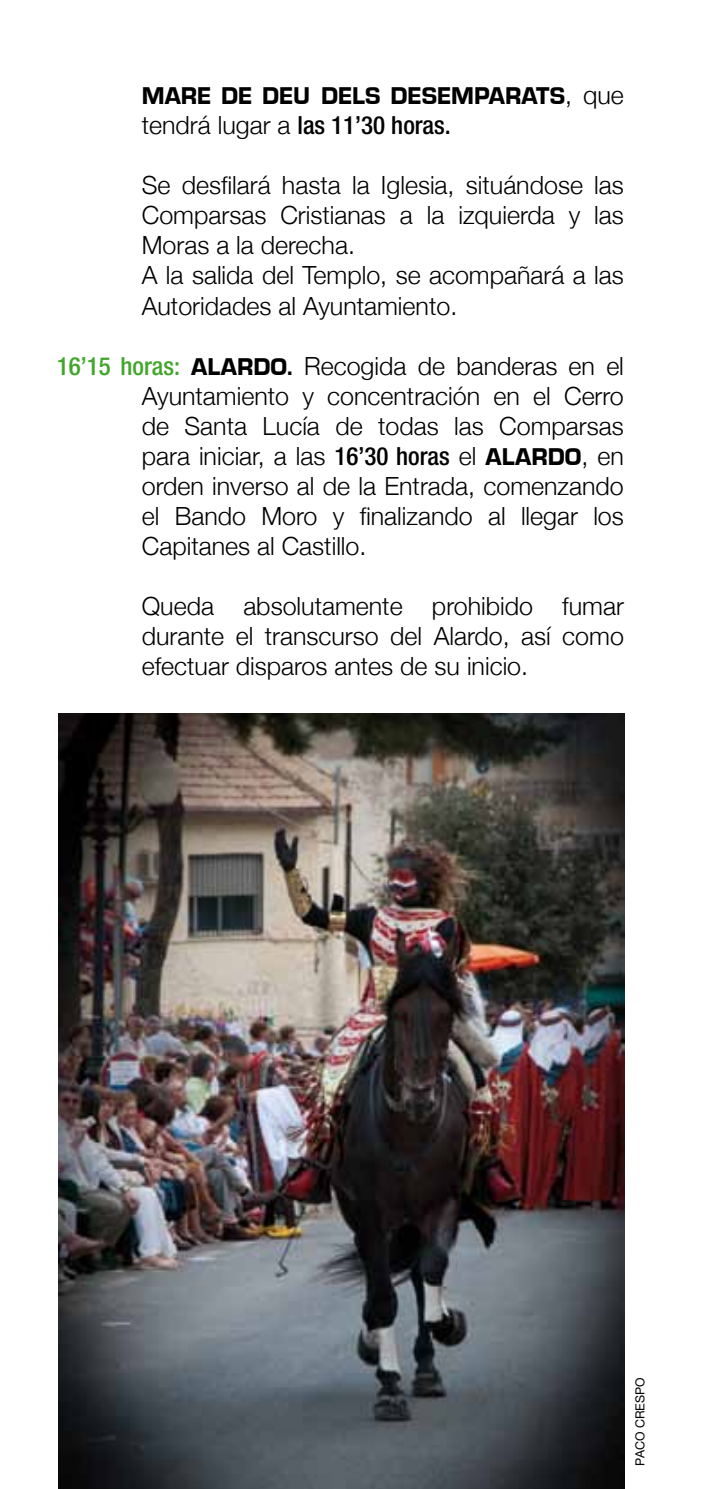
<style>
.page{position:relative;width:709px;height:1489px;background:#fff}
.page>*{position:absolute;margin:0;border:0;box-sizing:border-box;transform-origin:0 0}
.t1{font:300 25px/30px "Helvetica Neue";color:#000;text-align:justify}
.t2{font:25px "Eurostile T Heav";color:#000}
.t3{font:500 condensed 25px "Helvetica Neue";color:#000}
.t4{font:12.5px "Helvetica Neue";color:#000}
.s1{font-family:"Helvetica Neue";font-weight:300}
.s2{font-weight:300;font-stretch:normal}
.s3{font-weight:500;font-stretch:condensed;color:#41a62b}
.s4{font-family:"Eurostile T Heav";font-weight:400}
.s5{font-weight:500;font-stretch:condensed}
</style>
<div class="page">
<img style="left:58px;top:713px;width:566px;height:775px">
<p class="t2" style="left:142px;top:82px;width:483px">MARE DE DEU DELS DESEMPARATS<span class="s1">, que</span></p>
<p class="t3" style="left:142px;top:111px;width:310px"><span class="s2">tendrá lugar a</span> las 11’30 horas.</p>
<p class="t1" style="left:142px;top:170px;width:483px;text-align:left">Se desfilará hasta la Iglesia, situándose las Comparsas Cristianas a la izquierda y las Moras a la derecha.<br>A la salida del Templo, se acompañará a las Autoridades al Ayuntamiento.</p>
<p class="t1" style="left:142px;top:350px;width:483px;text-indent:-85px"><span class="s3">16’15 horas:</span> <span class="s4">ALARDO.</span> Recogida de banderas en el Ayuntamiento y concentración en el Cerro de Santa Lucía de todas las Comparsas para iniciar, a las <span class="s5">16’30 horas</span> el <span class="s4">ALARDO</span>, en orden inverso al de la Entrada, comenzando el Bando Moro y finalizando al llegar los Capitanes al Castillo.</p>
<p class="t1" style="left:142px;top:590px;width:483px">Queda absolutamente prohibido fumar durante el transcurso del Alardo, así como efectuar disparos antes de su inicio.</p>
<p class="t4" style="left:632px;top:1465px;width:90px;rotate:-90deg">PACO CRESPO</p>
</div>
